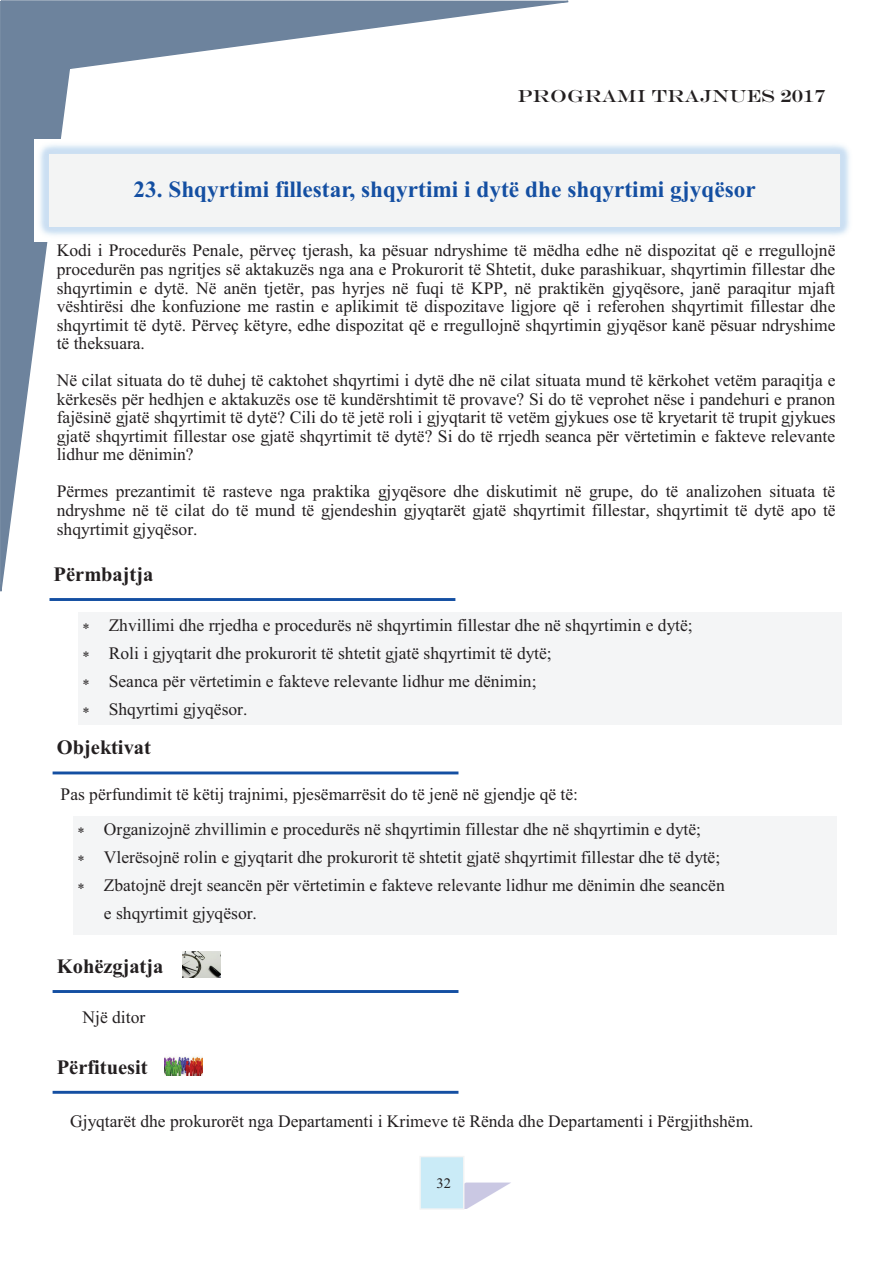
<style>
.page{position:relative;width:893px;height:1263px;background:#fff}
.page>*{position:absolute;margin:0;border:0;box-sizing:border-box;transform-origin:0 0}
.t1{font:700 23.25px "Times New Roman";color:#144fa2}
.t2{font:700 20.55px "Times New Roman";color:#231f20}
.t3{font:17.55px/18.6px "Times New Roman";color:#231f20;text-align:justify}
.t4{font:17.55px "Engravers";color:#231f20}
.t5{font:14.55px "Times New Roman";color:#231f20}
</style>
<div class="page">
<svg style="left:0;top:0;width:569px;height:601px"></svg>
<img style="left:464px;top:1182px;width:47px;height:27px">
<div style="left:420px;top:1156px;width:44px;height:53px;background:#caebf7"></div>
<div style="left:419px;top:1156px;width:45px;height:53px;border:1px solid #f3f4f4"></div>
<img style="left:35px;top:139px;width:814px;height:102px">
<div style="left:49px;top:154px;width:791px;height:73px;background:#f3f4f4"></div>
<hr style="left:49px;top:598px;width:406px;height:3px;background:#144fa2">
<div style="left:78px;top:612px;width:764px;height:112px;background:#f4f5f6"></div>
<hr style="left:53px;top:990px;width:405px;height:3px;background:#144fa2">
<div style="left:73px;top:816px;width:764px;height:119px;background:#f4f5f6"></div>
<hr style="left:53px;top:771px;width:405px;height:3px;background:#144fa2">
<hr style="left:53px;top:1091px;width:405px;height:3px;background:#144fa2">
<img style="left:182px;top:951px;width:38px;height:27px">
<img style="left:165px;top:1056px;width:38px;height:20px">
<p class="t4" style="left:518px;top:85px;width:309px">PROGRAMI TRAJNUES 2017</p>
<h1 class="t1" style="left:133px;top:173px;width:624px">23. Shqyrtimi fillestar, shqyrtimi i dytë dhe shqyrtimi gjyqësor</h1>
<p class="t3" style="left:57px;top:241px;width:780px">Kodi i Procedurës Penale, përveç tjerash, ka pësuar ndryshime të mëdha edhe në dispozitat që e rregullojnë procedurën pas ngritjes së aktakuzës nga ana e Prokurorit të Shtetit, duke parashikuar, shqyrtimin fillestar dhe shqyrtimin e dytë. Në anën tjetër, pas hyrjes në fuqi të KPP, në praktikën gjyqësore, janë paraqitur mjaft vështirësi dhe konfuzione me rastin e aplikimit të dispozitave ligjore që i referohen shqyrtimit fillestar dhe shqyrtimit të dytë. Përveç këtyre, edhe dispozitat që e rregullojnë shqyrtimin gjyqësor kanë pësuar ndryshime të theksuara.</p>
<p class="t3" style="left:57px;top:370px;width:780px">Në cilat situata do të duhej të caktohet shqyrtimi i dytë dhe në cilat situata mund të kërkohet vetëm paraqitja e kërkesës për hedhjen e aktakuzës ose të kundërshtimit të provave? Si do të veprohet nëse i pandehuri e pranon fajësinë gjatë shqyrtimit të dytë? Cili do të jetë roli i gjyqtarit të vetëm gjykues ose të kryetarit të trupit gjykues gjatë shqyrtimit fillestar ose gjatë shqyrtimit të dytë? Si do të rrjedh seanca për vërtetimin e fakteve relevante lidhur me dënimin?</p>
<p class="t3" style="left:57px;top:482px;width:780px">Përmes prezantimit të rasteve nga praktika gjyqësore dhe diskutimit në grupe, do të analizohen situata të ndryshme në të cilat do të mund të gjendeshin gjyqtarët gjatë shqyrtimit fillestar, shqyrtimit të dytë apo të shqyrtimit gjyqësor.</p>
<p class="t2" style="left:54px;top:559px;width:101px">Përmbajtja</p>
<p class="t3" style="left:109px;top:611px;width:585px;line-height:27.9px;text-align:left">Zhvillimi dhe rrjedha e procedurës në shqyrtimin fillestar dhe në shqyrtimin e dytë; Roli i gjyqtarit dhe prokurorit të shtetit gjatë shqyrtimit të dytë;<br>Seanca për vërtetimin e fakteve relevante lidhur me dënimin;<br>Shqyrtimi gjyqësor.</p>
<p class="t2" style="left:57px;top:732px;width:96px">Objektivat</p>
<p class="t3" style="left:104px;top:776px;width:599px;line-height:35px;text-indent:-43px">Pas përfundimit të këtij trajnimi, pjesëmarrësit do të jenë në gjendje që të:<br>Organizojnë zhvillimin e procedurës në shqyrtimin fillestar dhe në shqyrtimin e dytë;</p>
<p class="t3" style="left:104px;top:843px;width:622px;line-height:27.9px;text-align:left">Vlerësojnë rolin e gjyqtarit dhe prokurorit të shtetit gjatë shqyrtimit fillestar dhe të dytë;<br>Zbatojnë drejt seancën për vërtetimin e fakteve relevante lidhur me dënimin dhe seancën e shqyrtimit gjyqësor.</p>
<p class="t2" style="left:57px;top:951px;width:108px">Kohëzgjatja</p>
<p class="t3" style="left:83px;top:1007px;width:64px">Një ditor</p>
<p class="t2" style="left:57px;top:1052px;width:92px">Përfituesit</p>
<p class="t3" style="left:70px;top:1111px;width:685px">Gjyqtarët dhe prokurorët nga Departamenti i Krimeve të Rënda dhe Departamenti i Përgjithshëm.</p>
<p class="t5" style="left:436px;top:1172px;width:16px">32</p>
</div>
